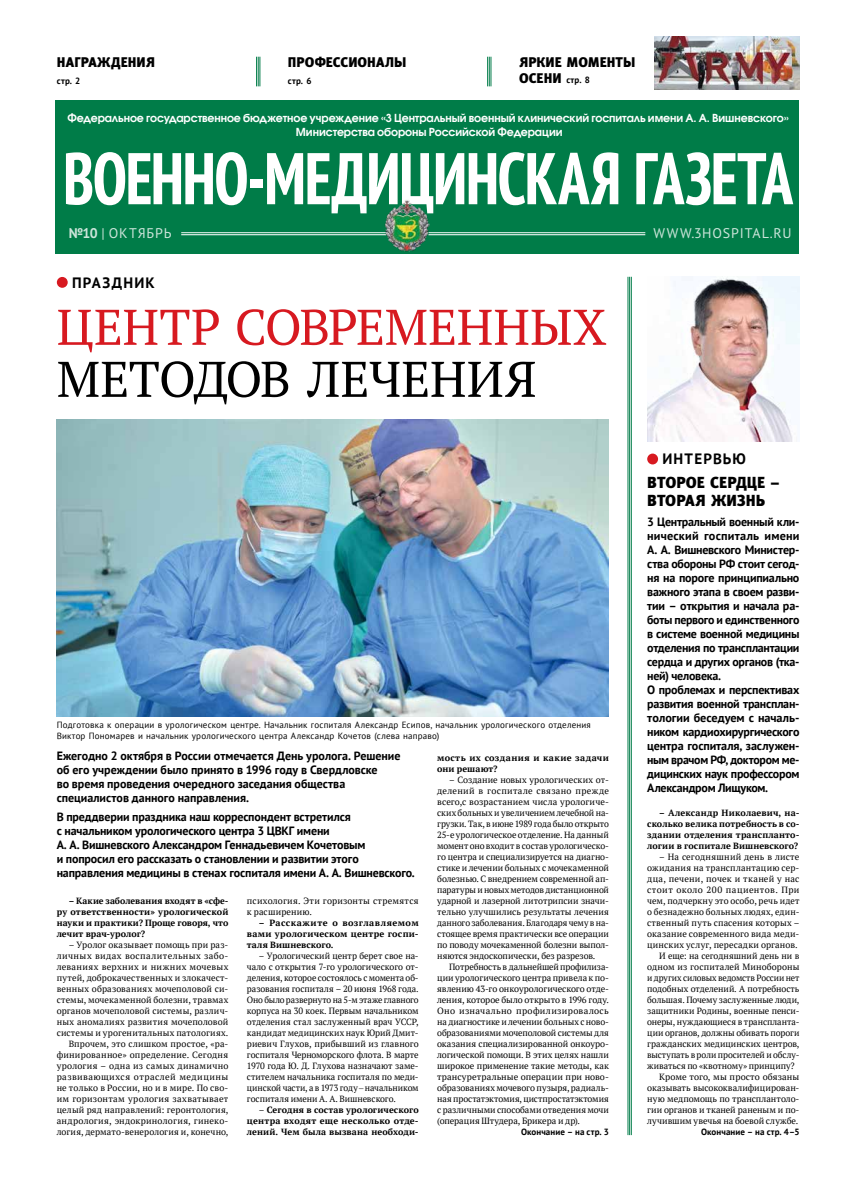
<style>
.page{position:relative;width:842px;height:1191px;background:#fff}
.page>*{position:absolute;margin:0;border:0;box-sizing:border-box;transform-origin:0 0}
.t1{font:700 condensed 73px "PT Sans Pro";letter-spacing:-.01em;color:#fff}
.t2{font:50px "PT Serif";letter-spacing:-.005em;color:#d71920}
.t3{font:50px "PT Serif";letter-spacing:-.01em;color:#000}
.t4{font:16px/18px "Meta Black Cyr";letter-spacing:.005em;color:#000}
.t5{font:700 15px "PT Sans";letter-spacing:.075em;color:#000}
.t6{font:14px/16px "Meta Black Cyr";letter-spacing:.005em;color:#000}
.t7{font:14px "PT Sans Pro";letter-spacing:.065em;color:#fff}
.t8{font:700 12px/14px "PT Sans";letter-spacing:-.015em;color:#000}
.t9{font:700 11px/14px "Avant Garde Gothic C";letter-spacing:-.01em;color:#fff;text-align:center}
.t10{font:9px/11px "PT Serif";letter-spacing:.005em;color:#000}
.t11{font:700 9px/11px "PT Serif";letter-spacing:.015em;color:#000;text-align:justify}
.t12{font:9px/10.8px "PT Sans";letter-spacing:.015em;color:#000}
.t13{font:700 9px "PT Sans";letter-spacing:.01em;color:#000}
.t14{font:700 9px/11px "PT Serif";letter-spacing:.035em;color:#000}
.t15{font:9px "PT Serif";letter-spacing:.005em;color:#000;scale:.96 1}
.t16{font:9px "PT Serif";letter-spacing:.035em;color:#000}
.t17{font:9px "PT Serif";letter-spacing:.025em;color:#000}
.s1{font-family:"PT Sans";font-weight:700;font-size:9px}
.s2{font-weight:700}
.s3{font-family:"Times New Roman"}
.s4{font-weight:400}
</style>
<div class="page">
<div style="left:55px;top:101px;width:744px;height:153px;background:#007c48"></div>
<hr style="left:181px;top:232px;width:205px;height:1px;background:#fff">
<hr style="left:181px;top:234px;width:205px;height:1px;background:#fff">
<hr style="left:428px;top:232px;width:217px;height:1px;background:#fff">
<hr style="left:428px;top:234px;width:217px;height:1px;background:#fff">
<img style="left:385px;top:199px;width:44px;height:53px">
<hr style="left:631px;top:277px;width:1px;height:858px;background:#007c48">
<hr style="left:629px;top:277px;width:1px;height:858px;background:#007c48">
<hr style="left:628px;top:277px;width:1px;height:858px;background:#007c48">
<div style="left:647px;top:453px;width:11px;height:11px;background:#d71920;border-radius:50%"></div>
<div style="left:57px;top:277px;width:11px;height:11px;background:#d71920;border-radius:50%"></div>
<svg style="left:256px;top:57px;width:5px;height:29px"></svg>
<svg style="left:487px;top:57px;width:5px;height:29px"></svg>
<img style="left:647px;top:277px;width:152px;height:165px">
<img style="left:57px;top:420px;width:552px;height:297px">
<img style="left:655px;top:36px;width:144px;height:54px">
<h3 class="t6" style="left:57px;top:54px;width:100px">НАГРАЖДЕНИЯ</h3>
<p class="t13" style="left:57px;top:74px;width:25px">стр. 2</p>
<h3 class="t6" style="left:288px;top:54px;width:120px">ПРОФЕССИОНАЛЫ</h3>
<p class="t13" style="left:288px;top:74px;width:25px">стр. 6</p>
<h3 class="t6" style="left:519px;top:54px;width:118px">ЯРКИЕ МОМЕНТЫ<br>ОСЕНИ <span class="s1">стр. 8</span></h3>
<p class="t9" style="left:67px;top:111px;width:723px">Федеральное государственное бюджетное учреждение «3 Центральный военный клинический госпиталь имени А. А. Вишневского»<br>Министерства обороны Российской Федерации</p>
<h1 class="t1" style="left:63px;top:131px;width:731px">ВОЕННО-МЕДИЦИНСКАЯ ГАЗЕТА</h1>
<h3 class="t7" style="left:68px;top:224px;width:105px"><span class="s2">№10</span> | ОКТЯБРЬ</h3>
<h3 class="t7" style="left:653px;top:224px;width:139px">WWW.3HOSPITAL.RU</h3>
<h3 class="t5" style="left:72px;top:272px;width:84px">ПРАЗДНИК</h3>
<h2 class="t2" style="left:57px;top:295px;width:551px">ЦЕНТР СОВРЕМЕННЫХ</h2>
<h2 class="t3" style="left:57px;top:347px;width:481px">МЕТОДОВ ЛЕЧЕНИЯ</h2>
<p class="t12" style="left:57px;top:719px;width:536px">Подготовка к операции в урологическом центре. Начальник госпиталя Александр Есипов, начальник урологического отделения<br>Виктор Пономарев и начальник урологического центра Александр Кочетов (слева направо)</p>
<h3 class="t8" style="left:57px;top:748px;width:345px">Ежегодно 2 октября в России отмечается День уролога. Решение об его учреждении было принято в 1996 году в Свердловске<br>во время проведения очередного заседания общества специалистов данного направления.</h3>
<p class="t8" style="left:57px;top:810px;width:360px">В преддверии праздника наш корреспондент встретился<br>с начальником урологического центра 3 ЦВКГ имени<br>А. А. Вишневского Александром Геннадьевичем Кочетовым<br>и попросил его рассказать о становлении и развитии этого направления медицины в стенах госпиталя имени А. А. Вишневского.</p>
<p class="t11" style="left:57px;top:895px;width:173px;text-indent:12px">– Какие заболевания входят в «сфе&shy;ру ответственности» урологической науки и практики? Проще говоря, что лечит врач-уролог?</p>
<p class="t10" style="left:57px;top:939px;width:173px;text-align:right">– Уролог оказывает помощь при раз&shy;личных видах воспалительных забо&shy;леваниях верхних и нижних мочевых путей, доброкачественных и злокачест&shy;венных образованиях мочеполовой си&shy;стемы, мочекаменной болезни, травмах органов мочеполовой системы, различ&shy;ных аномалиях развития мочеполовой системы и урогенитальных патологиях.<br>Впрочем, это слишком простое, «ра&shy;финированное» определение. Сегодня урология – одна из самых динамично развивающихся отраслей медицины не только в России, но и в мире. По сво&shy;им горизонтам урология захватывает целый ряд направлений: геронтология, андрология, эндокринология, гинеко&shy;логия, дермато-венерология и, конечно,</p>
<p class="t10" style="left:247px;top:895px;width:173px">психология. Эти горизонты стремятся к расширению.</p>
<p class="t11" style="left:247px;top:917px;width:173px;text-indent:12px">– Расскажите о возглавляемом вами урологическом центре госпи&shy;таля Вишневского.</p>
<p class="t10" style="left:247px;top:950px;width:173px;text-align:justify;text-indent:12px">– Урологический центр берет свое на&shy;чало с открытия 7‑го урологического от&shy;деления, которое состоялось с момента об&shy;разования госпиталя – 20 июня 1968 года.<br>Оно было развернуто на 5‑м этаже главного корпуса на 30 коек. Первым начальником отделения стал заслуженный врач УССР, кандидат медицинских наук Юрий Дмит&shy;риевич Глухов, прибывший из главного госпиталя Черноморского флота. В марте 1970 года Ю. Д. Глухова назначают заме&shy;стителем начальника госпиталя по меди&shy;цинской части, а в 1973 году <span class="s3">‒</span> начальником госпиталя имени А. А. Вишневского.</p>
<p class="t11" style="left:247px;top:1104px;width:173px;text-indent:12px"><span class="s4">–</span> Cегодня в состав урологического центра входят еще несколько отде&shy;лений. Чем была вызвана необходи-</p>
<p class="t14" style="left:437px;top:752px;width:173px">мость их создания и какие задачи они решают?</p>
<p class="t10" style="left:437px;top:774px;width:173px;text-align:justify;text-indent:12px">– Создание новых урологических от&shy;делений в госпитале связано прежде всего,с возрастанием числа урологиче&shy;ских больных и увеличением лечебной на&shy;грузки. Так, в июне 1989 года было открыто 25-е урологическое отделение. На данный момент оно входит в состав урологическо&shy;го центра и специализируется на диагно&shy;стике и лечении больных с мочекаменной болезнью. С внедрением современной ап&shy;паратуры и новых методов дистанционной ударной и лазерной литотрипсии значи&shy;тельно улучшились результаты лечения данного заболевания. Благодаря чему в на&shy;стоящее время практически все операции по поводу мочекаменной болезни выпол&shy;няются эндоскопически, без разрезов.</p>
<p class="t10" style="left:437px;top:961px;width:173px;text-indent:12px">Потребность в дальнейшей профилиза&shy;ции урологического центра привела к по&shy;явлению 43‑го онкоурологического отде&shy;ления, которое было открыто в 1996 году.<br>Оно изначально профилизировалось на диагностике и лечении больных с ново&shy;образованиями мочеполовой системы для оказания специализированной онкоуро&shy;логической помощи. В этих целях нашли широкое применение такие методы, как трансуретральные операции при ново&shy;образованиях мочевого пузыря, радиаль&shy;ная простатэктомия, цистпростатэктомия с различными способами отведения мочи (операция Штудера, Брикера и др).</p>
<p class="t13" style="left:521px;top:1126px;width:89px">Окончание – на стр. 3</p>
<h3 class="t5" style="left:662px;top:449px;width:85px">ИНТЕРВЬЮ</h3>
<h3 class="t4" style="left:647px;top:474px;width:134px">ВТОРОЕ СЕРДЦЕ –<br>ВТОРАЯ ЖИЗНЬ</h3>
<p class="t8" style="left:647px;top:514px;width:154px">3 Центральный военный кли&shy;нический госпиталь имени<br>А. А. Вишневского Министер&shy;ства обороны РФ стоит сегод&shy;ня на пороге принципиально важного этапа в своем разви&shy;тии – открытия и начала ра&shy;боты первого и единственного в системе военной медицины отделения по трансплантации сердца и других органов (тка&shy;ней) человека.<br>О проблемах и перспективах развития военной трансплан&shy;тологии беседуем с началь&shy;ником кардиохирургического центра госпиталя, заслужен&shy;ным врачом РФ, доктором ме&shy;дицинских наук профессором<br>Александром Лищуком.</p>
<p class="t11" style="left:647px;top:807px;width:154px;text-indent:12px">– Александр Николаевич, на&shy;сколько велика потребность в со&shy;здании отделения транспланто&shy;логии в госпитале Вишневского?</p>
<p class="t17" style="left:659px;top:851px;width:142px">– На сегодняшний день в листе</p>
<p class="t10" style="left:647px;top:862px;width:154px">ожидания на трансплантацию сер-</p>
<p class="t10" style="left:647px;top:873px;width:154px">дца, печени, почек и тканей у нас</p>
<p class="t16" style="left:647px;top:884px;width:154px">стоит около 200 пациентов. При</p>
<p class="t10" style="left:647px;top:895px;width:154px">чем, подчеркну это особо, речь идет</p>
<p class="t10" style="left:647px;top:906px;width:154px">о безнадежно больных людях, един-</p>
<p class="t10" style="left:647px;top:917px;width:154px">ственный путь спасения которых –</p>
<p class="t10" style="left:647px;top:928px;width:154px">оказание современного вида меди-</p>
<p class="t10" style="left:647px;top:939px;width:152px">цинских услуг, пересадки органов.</p>
<p class="t10" style="left:659px;top:950px;width:142px">И еще: на сегодняшний день ни в</p>
<p class="t10" style="left:647px;top:961px;width:154px">одном из госпиталей Минобороны</p>
<p class="t15" style="left:647px;top:972px;width:160px">и других силовых ведомств России нет</p>
<p class="t10" style="left:647px;top:983px;width:154px">подобных отделений. А потребность</p>
<p class="t10" style="left:647px;top:994px;width:154px">большая. Почему заслуженные люди,</p>
<p class="t10" style="left:647px;top:1005px;width:154px">защитники Родины, военные пенси-</p>
<p class="t10" style="left:647px;top:1016px;width:154px">онеры, нуждающиеся в транспланта-</p>
<p class="t10" style="left:647px;top:1027px;width:154px">ции органов, должны обивать пороги</p>
<p class="t10" style="left:647px;top:1038px;width:154px">гражданских медицинских центров,</p>
<p class="t10" style="left:647px;top:1049px;width:154px">выступать в роли просителей и обслу-</p>
<p class="t10" style="left:647px;top:1060px;width:149px">живаться по «квотному» принципу?</p>
<p class="t10" style="left:659px;top:1071px;width:142px">Кроме того, мы просто обязаны</p>
<p class="t10" style="left:647px;top:1082px;width:154px">оказывать высококвалифицирован-</p>
<p class="t10" style="left:647px;top:1093px;width:154px">ную медпомощь по трансплантоло-</p>
<p class="t10" style="left:647px;top:1104px;width:154px">гии органов и тканей раненым и по-</p>
<p class="t10" style="left:647px;top:1115px;width:153px">лучившим увечья на боевой службе.</p>
<p class="t13" style="left:701px;top:1126px;width:100px">Окончание – на стр. 4–5</p>
</div>
